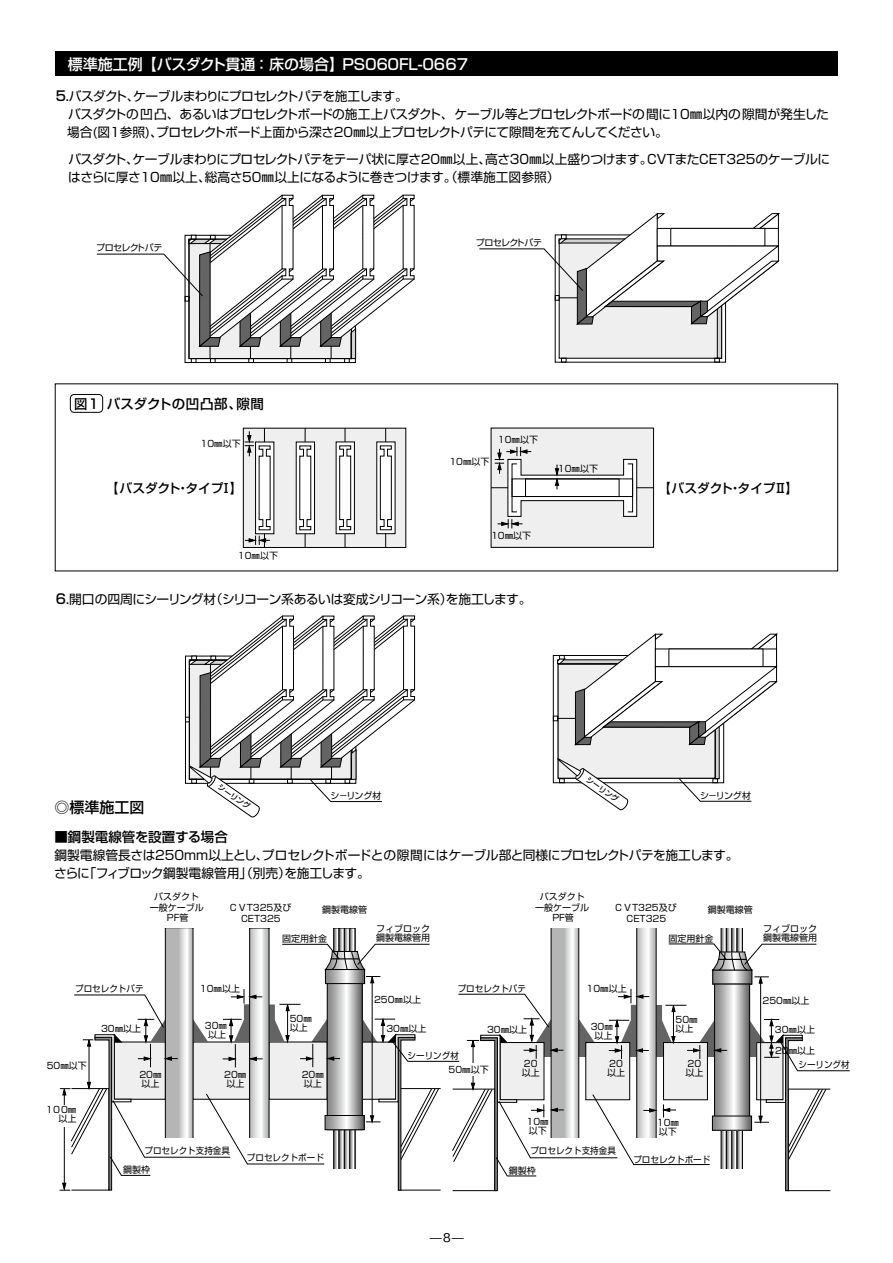
<style>
.page{position:relative;width:893px;height:1263px;background:#fff}
.page>*{position:absolute;margin:0;border:0;box-sizing:border-box;transform-origin:0 0}
.t1{font:500 15px "Shin Go Pro";color:#fff}
.t2{font:500 15px "Shin Go Pro";color:#000}
.t3{font:500 13.5px "Shin Go Pro";letter-spacing:.035em;color:#000}
.t4{font:500 13.5px "Shin Go Pro";color:#000}
.t5{font:12.75px/18px "Shin Go Pro";letter-spacing:-.035em;color:#000}
.t6{font:500 12.75px "Shin Go Pro";letter-spacing:-.015em;color:#000}
.t7{font:12px "Shin Go Pro";color:#000}
.t8{font:9px/9px "Shin Go Pro";color:#000}
.t9{font:9px "Shin Go Pro";color:#000;scale:.95 1}
.t10{font:9px "Shin Go Pro";letter-spacing:-.05em;color:#000}
.t11{font:500 7.5px "Shin Go Pro";color:#000}
.s1{font-weight:500;font-size:13.5px}
.s2{font-weight:500;font-size:12.15px}
.s3{font-size:8.55px}
.s4{font-family:"Gothic BBB Pro";font-weight:500}
</style>
<div class="page">
<div style="left:559px;top:239px;width:163px;height:119px;background:#efefef"></div>
<div style="left:717px;top:304px;width:5px;height:54px;background:#d3d3d4"></div>
<div style="left:717px;top:303px;width:5px;height:55px;border:1px solid #000"></div>
<svg style="left:714px;top:358px;width:6px;height:4px"></svg>
<svg style="left:561px;top:358px;width:5px;height:4px"></svg>
<div style="left:558px;top:664px;width:157px;height:114px;background:#efefef"></div>
<hr style="left:557px;top:718px;width:163px;height:1px;background:#000">
<hr style="left:558px;top:660px;width:68px;height:4px;background:#d3d3d4">
<div style="left:557px;top:659px;width:69px;height:5px;border:1px solid #000"></div>
<div style="left:715px;top:724px;width:4px;height:55px;border:1px solid #000"></div>
<svg style="left:553px;top:716px;width:5px;height:5px"></svg>
<svg style="left:557px;top:655px;width:9px;height:9px"></svg>
<svg style="left:574px;top:633px;width:204px;height:112px"></svg>
<svg style="left:557px;top:758px;width:71px;height:52px"></svg>
<svg style="left:97px;top:194px;width:318px;height:169px"></svg>
<svg style="left:479px;top:213px;width:301px;height:112px"></svg>
<div style="left:243px;top:428px;width:163px;height:119px;background:#efefef"></div>
<div style="left:243px;top:428px;width:163px;height:120px;border:1px solid #000"></div>
<svg style="left:270px;top:444px;width:2px;height:88px"></svg>
<svg style="left:379px;top:444px;width:14px;height:88px"></svg>
<svg style="left:380px;top:428px;width:12px;height:119px"></svg>
<div style="left:336px;top:442px;width:18px;height:92px;background:linear-gradient(to bottom,#fff,#fff)"></div>
<div style="left:336px;top:442px;width:19px;height:92px;border:1px solid #000"></div>
<svg style="left:339px;top:428px;width:12px;height:119px"></svg>
<div style="left:296px;top:442px;width:19px;height:92px;background:linear-gradient(to bottom,#fff,#fff)"></div>
<div style="left:296px;top:442px;width:19px;height:92px;border:1px solid #000"></div>
<svg style="left:299px;top:428px;width:12px;height:119px"></svg>
<div style="left:491px;top:428px;width:162px;height:119px;background:#efefef"></div>
<hr style="left:491px;top:487px;width:162px;height:1px;background:#000">
<svg style="left:245px;top:428px;width:25px;height:119px"></svg>
<svg style="left:495px;top:447px;width:142px;height:81px"></svg>
<div style="left:70px;top:394px;width:33px;height:19px;border:1px solid #000;border-radius:4px"></div>
<svg style="left:678px;top:778px;width:74px;height:24px"></svg>
<svg style="left:185px;top:615px;width:230px;height:203px"></svg>
<div style="left:55px;top:51px;width:783px;height:25px;background:#000"></div>
<svg style="left:60px;top:928px;width:790px;height:263px"></svg>
<p class="t1" style="left:68px;top:52px;width:402px">標準施工例 【バスダクト貫通：床の場合】PS０６０FL-０667</p>
<p class="t5" style="left:67px;top:85px;width:763px;text-indent:-11px"><span class="s1">5</span><span class="s2">.</span>バスダクト、ケーブルまわりにプロセレクトパテを施工します。<br>バスダクトの凹凸、あるいはプロセレクトボードの施工上バスダクト、ケーブル等とプロセレクトボードの間に10㎜以内の隙間が発生した場合(図1参照)、プロセレクトボード上面から深さ20㎜以上プロセレクトパテにて隙間を充てんしてください。</p>
<p class="t5" style="left:56px;top:148px;width:776px">　バスダクト、ケーブルまわりにプロセレクトパテをテーパ状に厚さ20㎜以上、高さ30㎜以上盛りつけます。CVTまたCET325のケーブルに　はさらに厚さ10㎜以上、総高さ50㎜以上になるように巻きつけます。（標準施工図参照）</p>
<p class="t10" style="left:96px;top:240px;width:68px">プロセレクトパテ</p>
<p class="t3" style="left:74px;top:392px;width:191px">図1 バスダクトの凹凸部、隙間</p>
<p class="t8" style="left:201px;top:438px;width:42px">10<span class="s3">㎜</span>以下</p>
<p class="t10" style="left:476px;top:235px;width:68px">プロセレクトパテ</p>
<p class="t8" style="left:449px;top:456px;width:42px">10<span class="s3">㎜</span>以下</p>
<p class="t8" style="left:498px;top:434px;width:42px">10<span class="s3">㎜</span>以下</p>
<p class="t8" style="left:558px;top:463px;width:42px">10<span class="s3">㎜</span>以下</p>
<p class="t6" style="left:106px;top:478px;width:138px">【バスダクト・タイプⅠ】</p>
<p class="t6" style="left:658px;top:478px;width:142px">【バスダクト・タイプⅡ】</p>
<p class="t8" style="left:238px;top:550px;width:42px">10<span class="s3">㎜</span>以下</p>
<p class="t8" style="left:491px;top:530px;width:42px">10<span class="s3">㎜</span>以下</p>
<p class="t5" style="left:56px;top:589px;width:477px"><span class="s1">6</span><span class="s2">.</span>開口の四周にシーリング材（シリコーン系あるいは変成シリコーン系）を施工します。</p>
<p class="t2" style="left:54px;top:795px;width:92px">◎標準施工図</p>
<p class="t11" style="left:222px;top:781px;width:39px;rotate:35deg">シーリング</p>
<p class="t11" style="left:591px;top:774px;width:39px;rotate:35deg">シーリング</p>
<p class="t8" style="left:330px;top:790px;width:53px">シ－リング材</p>
<p class="t8" style="left:700px;top:789px;width:53px">シ－リング材</p>
<p class="t4" style="left:54px;top:826px;width:175px">■鋼製電線管を設置する場合</p>
<p class="t5" style="left:54px;top:845px;width:686px">鋼製電線管長さは250mm以上とし、プロセレクトボードとの隙間にはケーブル部と同様にプロセレクトパテを施工します。さらに「フィブロック鋼製電線管用」（別売）を施工します。</p>
<p class="t8" style="left:150px;top:890px;width:55px;line-height:10.5px;text-align:center">バスダクト一般ケーブル<br>PF管</p>
<p class="t8" style="left:229px;top:902px;width:64px;line-height:10.5px;text-align:center">ＣＶT325及び<br>CET325</p>
<p class="t8" style="left:322px;top:904px;width:46px">鋼製電線管</p>
<p class="t8" style="left:535px;top:890px;width:55px;line-height:10.5px;text-align:center">バスダクト一般ケーブル<br>PF管</p>
<p class="t8" style="left:614px;top:902px;width:64px;line-height:10.5px;text-align:center">ＣＶT325及び<br>CET325</p>
<p class="t8" style="left:708px;top:904px;width:46px">鋼製電線管</p>
<p class="t8" style="left:376px;top:923px;width:56px">フィブロック鋼製電線管用</p>
<p class="t8" style="left:282px;top:933px;width:46px">固定用針金</p>
<p class="t8" style="left:668px;top:933px;width:46px">固定用針金</p>
<p class="t8" style="left:763px;top:923px;width:55px">フィブロック鋼製電線管用</p>
<p class="t9" style="left:75px;top:981px;width:73px">プロセレクトパテ</p>
<p class="t8" style="left:200px;top:983px;width:42px">10<span class="s3">㎜</span>以上</p>
<p class="t9" style="left:458px;top:981px;width:74px">プロセレクトパテ</p>
<p class="t8" style="left:587px;top:983px;width:42px">10<span class="s3">㎜</span>以上</p>
<p class="t8" style="left:374px;top:994px;width:48px">250<span class="s3">㎜</span>以上</p>
<p class="t8" style="left:101px;top:1023px;width:42px">30<span class="s3">㎜</span>以上</p>
<p class="t8" style="left:290px;top:1013px;width:24px">50<span class="s3">㎜</span>以上</p>
<p class="t8" style="left:205px;top:1020px;width:24px;text-align:center">30<span class="s3">㎜</span>以上</p>
<p class="t8" style="left:386px;top:1023px;width:42px">30<span class="s3">㎜</span>以上</p>
<p class="t8" style="left:487px;top:1024px;width:42px">30<span class="s3">㎜</span>以上</p>
<p class="t8" style="left:676px;top:1014px;width:24px">50<span class="s3">㎜</span></p>
<p class="t8" style="left:591px;top:1021px;width:24px">30<span class="s3">㎜</span></p>
<p class="t8" style="left:675px;top:1023px;width:19px">以上</p>
<p class="t8" style="left:595px;top:1030px;width:19px">以上</p>
<p class="t8" style="left:47px;top:1060px;width:42px">50<span class="s3">㎜</span>以下</p>
<p class="t8" style="left:45px;top:1104px;width:33px;text-align:right">１０0<span class="s3">㎜</span>以上</p>
<p class="t8" style="left:139px;top:1069px;width:24px">20<span class="s3">㎜</span>以上</p>
<p class="t8" style="left:224px;top:1069px;width:24px">20<span class="s3">㎜</span>以上</p>
<p class="t8" style="left:302px;top:1069px;width:24px">20<span class="s3">㎜</span>以上</p>
<p class="t9" style="left:144px;top:1143px;width:92px">プロセレクト支持金具</p>
<p class="t8" style="left:123px;top:1164px;width:28px">鋼製枠</p>
<p class="t9" style="left:247px;top:1150px;width:83px">プロセレクトボード</p>
<p class="t9" style="left:408px;top:1048px;width:56px">シーリング材</p>
<p class="t8" style="left:449px;top:1064px;width:42px">50<span class="s3">㎜</span>以下</p>
<p class="t8" style="left:522px;top:1057px;width:19px">20以上</p>
<p class="t8" style="left:607px;top:1058px;width:19px">20以上</p>
<p class="t8" style="left:685px;top:1058px;width:19px">20以上</p>
<p class="t8" style="left:527px;top:1116px;width:24px">10<span class="s3">㎜</span>以下</p>
<p class="t9" style="left:530px;top:1143px;width:91px">プロセレクト支持金具</p>
<p class="t8" style="left:509px;top:1164px;width:28px">鋼製枠</p>
<p class="t8" style="left:657px;top:1117px;width:24px">10<span class="s3">㎜</span>以下</p>
<p class="t9" style="left:633px;top:1152px;width:83px">プロセレクトボード</p>
<p class="t8" style="left:763px;top:995px;width:48px">250<span class="s3">㎜</span>以上</p>
<p class="t8" style="left:775px;top:1024px;width:42px">30<span class="s3">㎜</span>以上</p>
<p class="t8" style="left:775px;top:1045px;width:42px">20<span class="s3">㎜</span>以上</p>
<p class="t9" style="left:798px;top:1057px;width:55px">シーリング材</p>
<p class="t7" style="left:430px;top:1227px;width:35px">̶<span class="s4">8</span>̶</p>
</div>
